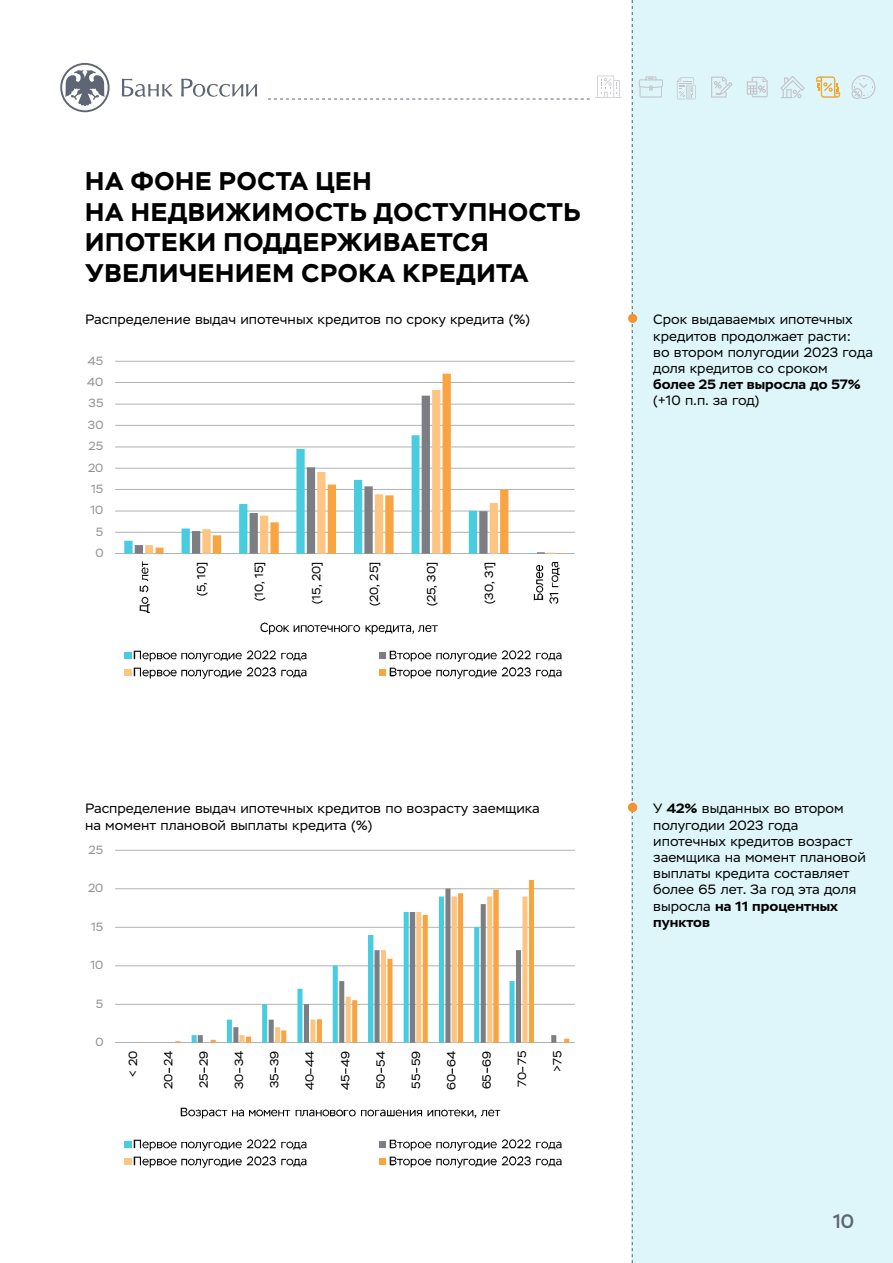
<style>
.page{position:relative;width:893px;height:1263px;background:#fff}
.page>*{position:absolute;margin:0;border:0;box-sizing:border-box;transform-origin:0 0}
.t1{font:700 25.5px/30.6px "Stem";letter-spacing:.03em;color:#000}
.t2{font:500 19.5px "Stem";color:#5e6573}
.t3{font:13.5px/16.2px "Stem Text";color:#000}
.t4{font:700 13.5px "Stem Text";color:#000}
.t5{font:11.85px "Stem";color:#000}
.t6{font:11.85px "Stem";letter-spacing:-.005em;color:#929293}
.s1{font-weight:700}
</style>
<div class="page">
<div style="left:632px;top:0;width:261px;height:1263px;background:#def6fa"></div>
<svg style="left:632px;top:0;width:1px;height:1263px"></svg>
<svg style="left:60px;top:63px;width:50px;height:49px"></svg>
<svg style="left:122px;top:79px;width:51px;height:18px"></svg>
<svg style="left:181px;top:79px;width:76px;height:18px"></svg>
<svg style="left:851px;top:75px;width:24px;height:24px"></svg>
<svg style="left:780px;top:76px;width:25px;height:22px"></svg>
<svg style="left:747px;top:77px;width:21px;height:20px"></svg>
<svg style="left:268px;top:76px;width:354px;height:24px"></svg>
<svg style="left:677px;top:77px;width:19px;height:22px"></svg>
<svg style="left:711px;top:77px;width:21px;height:21px"></svg>
<svg style="left:639px;top:76px;width:24px;height:21px"></svg>
<hr style="left:115px;top:1042px;width:460px;height:1px;background:#b0b2b5">
<hr style="left:115px;top:1004px;width:460px;height:1px;background:#b0b2b5">
<hr style="left:115px;top:965px;width:460px;height:1px;background:#b0b2b5">
<hr style="left:115px;top:927px;width:460px;height:1px;background:#b0b2b5">
<hr style="left:115px;top:888px;width:460px;height:1px;background:#b0b2b5">
<hr style="left:115px;top:850px;width:460px;height:1px;background:#b0b2b5">
<svg style="left:140px;top:880px;width:429px;height:163px"></svg>
<img style="left:168px;top:1067px;width:2px;height:6px">
<img style="left:203px;top:1067px;width:2px;height:6px">
<img style="left:239px;top:1067px;width:2px;height:6px">
<img style="left:274px;top:1067px;width:2px;height:6px">
<img style="left:310px;top:1068px;width:2px;height:6px">
<img style="left:345px;top:1068px;width:2px;height:6px">
<img style="left:380px;top:1067px;width:2px;height:6px">
<img style="left:416px;top:1067px;width:2px;height:6px">
<img style="left:451px;top:1068px;width:2px;height:6px">
<img style="left:486px;top:1067px;width:2px;height:6px">
<img style="left:522px;top:1066px;width:2px;height:6px">
<img style="left:181px;top:1107px;width:320px;height:12px">
<div style="left:124px;top:1141px;width:7px;height:7px;background:#48ccdf"></div>
<img style="left:134px;top:1139px;width:173px;height:29px">
<div style="left:379px;top:1141px;width:7px;height:7px;background:#7c7e83"></div>
<img style="left:389px;top:1139px;width:173px;height:29px">
<div style="left:124px;top:1158px;width:7px;height:7px;background:#fdc584"></div>
<div style="left:379px;top:1158px;width:7px;height:7px;background:#f9a341"></div>
<hr style="left:115px;top:553px;width:460px;height:1px;background:#b0b2b5">
<hr style="left:115px;top:532px;width:460px;height:1px;background:#b0b2b5">
<hr style="left:115px;top:511px;width:460px;height:1px;background:#b0b2b5">
<hr style="left:115px;top:489px;width:460px;height:1px;background:#b0b2b5">
<hr style="left:115px;top:468px;width:460px;height:1px;background:#b0b2b5">
<hr style="left:115px;top:447px;width:460px;height:1px;background:#b0b2b5">
<hr style="left:115px;top:425px;width:460px;height:1px;background:#b0b2b5">
<hr style="left:115px;top:404px;width:460px;height:1px;background:#b0b2b5">
<hr style="left:115px;top:382px;width:460px;height:1px;background:#b0b2b5">
<hr style="left:115px;top:361px;width:460px;height:1px;background:#b0b2b5">
<svg style="left:124px;top:446px;width:11px;height:108px"></svg>
<svg style="left:156px;top:374px;width:410px;height:180px"></svg>
<img style="left:139px;top:561px;width:11px;height:51px">
<img style="left:533px;top:564px;width:11px;height:37px">
<img style="left:549px;top:561px;width:11px;height:43px">
<img style="left:260px;top:622px;width:178px;height:13px">
<div style="left:124px;top:652px;width:7px;height:7px;background:#48ccdf"></div>
<img style="left:134px;top:650px;width:173px;height:29px">
<div style="left:379px;top:652px;width:7px;height:7px;background:#7c7e83"></div>
<img style="left:389px;top:650px;width:173px;height:29px">
<div style="left:124px;top:669px;width:7px;height:7px;background:#fdc584"></div>
<div style="left:379px;top:669px;width:7px;height:7px;background:#f9a341"></div>
<div style="left:628px;top:314px;width:9px;height:9px;background:#f49332;border-radius:50%"></div>
<div style="left:628px;top:803px;width:9px;height:9px;background:#f49332;border-radius:50%"></div>
<svg style="left:816px;top:77px;width:24px;height:21px"></svg>
<h1 class="t1" style="left:85px;top:166px;width:497px">НА ФОНЕ РОСТА ЦЕН<br>НА НЕДВИЖИМОСТЬ ДОСТУПНОСТЬ<br>ИПОТЕКИ ПОДДЕРЖИВАЕТСЯ<br>УВЕЛИЧЕНИЕМ СРОКА КРЕДИТА</h1>
<p class="t3" style="left:85px;top:312px;width:447px">Распределение выдач ипотечных кредитов по сроку кредита (%)</p>
<p class="t6" style="left:88px;top:353px;width:17px">45</p>
<p class="t6" style="left:87px;top:375px;width:18px">40</p>
<p class="t6" style="left:89px;top:396px;width:17px">35</p>
<p class="t6" style="left:88px;top:418px;width:17px">30</p>
<p class="t6" style="left:89px;top:439px;width:16px">25</p>
<p class="t6" style="left:88px;top:460px;width:17px">20</p>
<p class="t6" style="left:91px;top:482px;width:14px">15</p>
<p class="t6" style="left:91px;top:503px;width:14px">10</p>
<p class="t6" style="left:96px;top:525px;width:9px">5</p>
<p class="t6" style="left:95px;top:546px;width:10px">0</p>
<p class="t5" style="left:195px;top:596px;width:36px;rotate:-90deg">(5, 10]</p>
<p class="t5" style="left:252px;top:601px;width:41px;rotate:-90deg">(10, 15]</p>
<p class="t5" style="left:309px;top:604px;width:43px;rotate:-90deg">(15, 20]</p>
<p class="t5" style="left:367px;top:606px;width:46px;rotate:-90deg">(20, 25]</p>
<p class="t5" style="left:424px;top:606px;width:46px;rotate:-90deg">(25, 30]</p>
<p class="t5" style="left:482px;top:603px;width:43px;rotate:-90deg">(30, 31]</p>
<p class="t3" style="left:653px;top:312px;width:221px">Срок выдаваемых ипотечных кредитов продолжает расти:<br>во втором полугодии 2023 года доля кредитов со сроком</p>
<p class="t4" style="left:653px;top:376px;width:209px">более 25 лет выросла до 57%</p>
<p class="t3" style="left:653px;top:393px;width:108px">(+10 п.п. за год)</p>
<p class="t3" style="left:85px;top:801px;width:456px">Распределение выдач ипотечных кредитов по возрасту заемщика на момент плановой выплаты кредита (%)</p>
<p class="t6" style="left:89px;top:842px;width:16px">25</p>
<p class="t6" style="left:88px;top:881px;width:17px">20</p>
<p class="t6" style="left:91px;top:919px;width:14px">15</p>
<p class="t6" style="left:91px;top:958px;width:14px">10</p>
<p class="t6" style="left:96px;top:996px;width:9px">5</p>
<p class="t6" style="left:95px;top:1035px;width:10px">0</p>
<p class="t5" style="left:126px;top:1077px;width:27px;rotate:-90deg">&lt; 20</p>
<p class="t5" style="left:161px;top:1089px;width:39px;rotate:-90deg">20 24</p>
<p class="t5" style="left:197px;top:1088px;width:39px;rotate:-90deg">25 29</p>
<p class="t5" style="left:232px;top:1089px;width:39px;rotate:-90deg">30 34</p>
<p class="t5" style="left:268px;top:1088px;width:39px;rotate:-90deg">35 39</p>
<p class="t5" style="left:303px;top:1090px;width:40px;rotate:-90deg">40 44</p>
<p class="t5" style="left:338px;top:1089px;width:40px;rotate:-90deg">45 49</p>
<p class="t5" style="left:374px;top:1089px;width:40px;rotate:-90deg">50 54</p>
<p class="t5" style="left:409px;top:1089px;width:39px;rotate:-90deg">55 59</p>
<p class="t5" style="left:444px;top:1090px;width:40px;rotate:-90deg">60 64</p>
<p class="t5" style="left:480px;top:1089px;width:40px;rotate:-90deg">65 69</p>
<p class="t5" style="left:515px;top:1087px;width:38px;rotate:-90deg">70 75</p>
<p class="t5" style="left:550px;top:1072px;width:23px;rotate:-90deg">&gt;75</p>
<p class="t3" style="left:653px;top:801px;width:214px">У <span class="s1">42%</span> выданных во втором полугодии 2023 года ипотечных кредитов возраст заемщика на момент плановой выплаты кредита составляет более 65 лет. За год эта доля выросла <span class="s1">на 11 процентных пунктов</span></p>
<h2 class="t2" style="left:833px;top:1209px;width:23px">10</h2>
</div>
